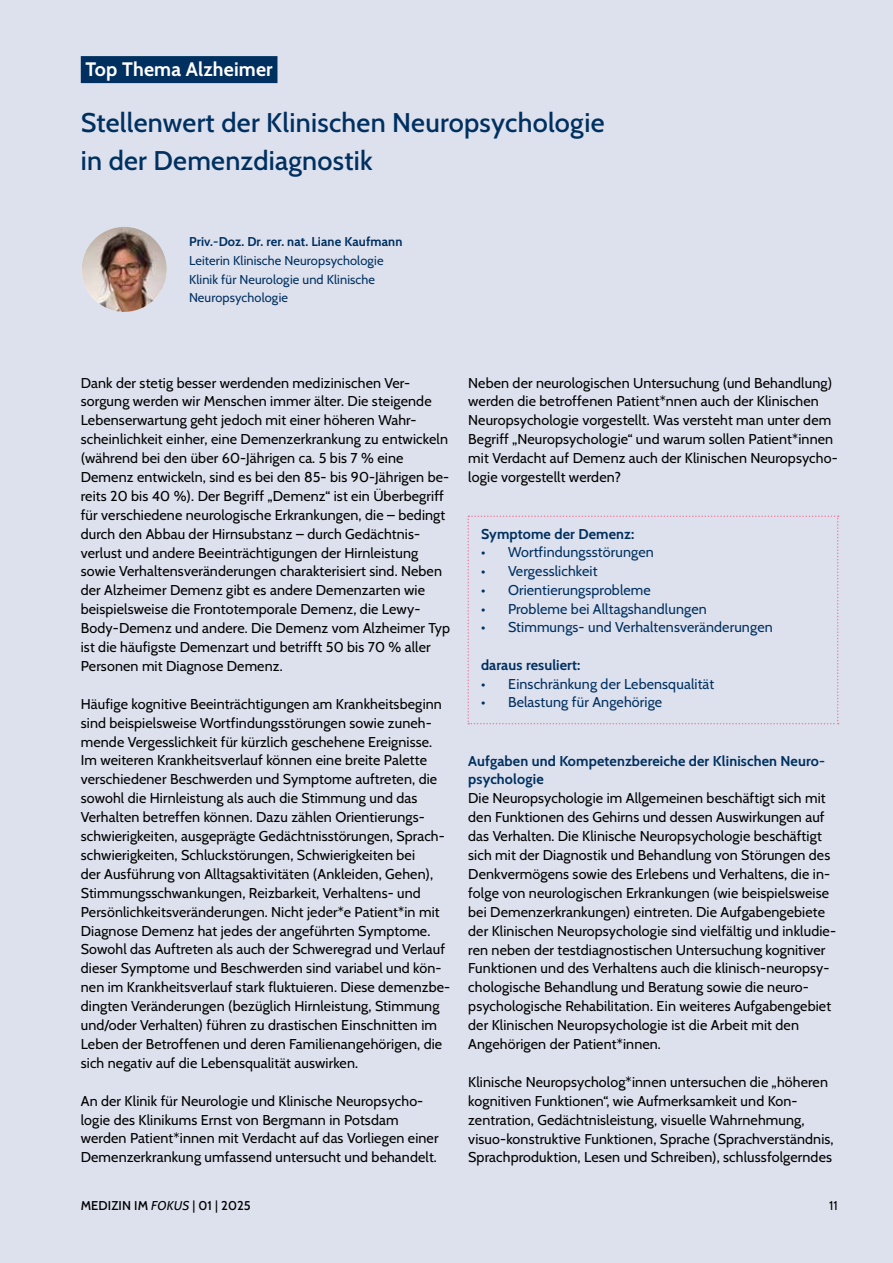
<style>
.page{position:relative;width:893px;height:1263px;background:#dde1ed}
.page>*{position:absolute;margin:0;border:0;box-sizing:border-box;transform-origin:0 0}
.t1{font:500 27px/37.8px "Cabin";letter-spacing:.01em;color:#003060}
.t2{font:700 19.5px "Cabin";letter-spacing:.01em;color:#fff}
.t3{font:14.25px/18.9px "Cabin";letter-spacing:.01em;color:#000}
.t4{font:14.25px "Cabin";letter-spacing:.01em;color:#003060}
.t5{font:700 14.25px/18.9px "Cabin";letter-spacing:.01em;color:#003060}
.t6{font:12.75px/18.9px "Cabin";letter-spacing:.01em;color:#003060}
.t7{font:700 12.75px "Cabin";letter-spacing:.01em;color:#003060}
.t8{font:500 12.75px "Cabin";letter-spacing:.01em;color:#000}
.t9{font:12.75px "Cabin";color:#000}
.s1{font-weight:400;font-style:italic}
.s2{font-weight:400}
</style>
<div class="page">
<div style="left:81px;top:56px;width:196px;height:27px;background:#003060"></div>
<img style="left:82px;top:227px;width:85px;height:85px;border-radius:43px">
<svg style="left:467px;top:515px;width:372px;height:209px"></svg>
<h2 class="t2" style="left:85px;top:53px;width:189px">Top Thema Alzheimer</h2>
<h1 class="t1" style="left:81px;top:102px;width:525px">Stellenwert der Klinischen Neuropsychologie in der Demenzdiagnostik</h1>
<p class="t7" style="left:189px;top:231px;width:215px">Priv.-Doz. Dr. rer. nat. Liane Kaufmann</p>
<p class="t6" style="left:189px;top:250px;width:196px">Leiterin Klinische Neuropsychologie<br>Klinik für Neurologie und Klinische<br>Neuropsychologie</p>
<p class="t3" style="left:81px;top:372px;width:371px">Dank der stetig besser werdenden medizinischen Ver&shy;sorgung werden wir Menschen immer älter. Die steigende Lebenserwartung geht jedoch mit einer höheren Wahr&shy;scheinlichkeit einher, eine Demenzerkrankung zu entwickeln (während bei den über 60-Jährigen ca. 5 bis 7 % eine Demenz entwickeln, sind es bei den 85- bis 90-Jährigen be&shy;reits 20 bis 40 %). Der Begriff „Demenz“ ist ein Überbegriff für verschiedene neurologische Erkrankungen, die – bedingt durch den Abbau der Hirnsubstanz – durch Gedächtnis&shy;verlust und andere Beeinträchtigungen der Hirnleistung sowie Verhaltensveränderungen charakterisiert sind. Neben der Alzheimer Demenz gibt es andere Demenzarten wie beispielsweise die Frontotemporale Demenz, die Lewy-Body-Demenz und andere. Die Demenz vom Alzheimer Typ ist die häufigste Demenzart und betrifft 50 bis 70 % aller Personen mit Diagnose Demenz.</p>
<p class="t3" style="left:81px;top:693px;width:371px">Häufige kognitive Beeinträchtigungen am Krankheitsbeginn sind beispielsweise Wortfindungsstörungen sowie zuneh&shy;mende Vergesslichkeit für kürzlich geschehene Ereignisse.<br>Im weiteren Krankheitsverlauf können eine breite Palette verschiedener Beschwerden und Symptome auftreten, die sowohl die Hirnleistung als auch die Stimmung und das Verhalten betreffen können. Dazu zählen Orientierungs&shy;schwierigkeiten, ausgeprägte Gedächtnisstörungen, Sprach&shy;schwierigkeiten, Schluckstörungen, Schwierigkeiten bei<br>der Ausführung von Alltagsaktivitäten (Ankleiden, Gehen), Stimmungsschwankungen, Reizbarkeit, Verhaltens- und Persönlichkeitsveränderungen. Nicht jeder*e Patient*in mit Diagnose Demenz hat jedes der angeführten Symptome.<br>Sowohl das Auftreten als auch der Schweregrad und Verlauf dieser Symptome und Beschwerden sind variabel und kön&shy;nen im Krankheitsverlauf stark fluktuieren. Diese demenzbe&shy;dingten Veränderungen (bezüglich Hirnleistung, Stimmung und/oder Verhalten) führen zu drastischen Einschnitten im Leben der Betroffenen und deren Familienangehörigen, die sich negativ auf die Lebensqualität auswirken.</p>
<p class="t3" style="left:81px;top:1090px;width:359px">An der Klinik für Neurologie und Klinische Neuropsycho&shy;logie des Klinikums Ernst von Bergmann in Potsdam werden Patient*innen mit Verdacht auf das Vorliegen einer Demenzerkrankung umfassend untersucht und behandelt.</p>
<p class="t3" style="left:468px;top:372px;width:371px">Neben der neurologischen Untersuchung (und Behandlung) werden die betroffenen Patient*nnen auch der Klinischen Neuropsychologie vorgestellt. Was versteht man unter dem Begriff „Neuropsychologie“ und warum sollen Patient*innen mit Verdacht auf Demenz auch der Klinischen Neuropsycho&shy;logie vorgestellt werden?</p>
<p class="t5" style="left:481px;top:523px;width:155px">Symptome der Demenz:</p>
<p class="t4" style="left:481px;top:541px;width:174px">• Wortfindungsstörungen</p>
<p class="t4" style="left:481px;top:560px;width:118px">• Vergesslichkeit</p>
<p class="t4" style="left:481px;top:579px;width:171px">• Orientierungsprobleme</p>
<p class="t4" style="left:481px;top:597px;width:227px">• Probleme bei Alltagshandlungen</p>
<p class="t4" style="left:481px;top:616px;width:293px">• Stimmungs- und Verhaltensveränderungen</p>
<p class="t5" style="left:481px;top:654px;width:101px">daraus resuliert:</p>
<p class="t4" style="left:481px;top:672px;width:235px">• Einschränkung der Lebensqualität</p>
<p class="t4" style="left:481px;top:691px;width:183px">• Belastung für Angehörige</p>
<p class="t5" style="left:468px;top:750px;width:358px">Aufgaben und Kompetenzbereiche der Klinischen Neuro&shy;psychologie</p>
<p class="t3" style="left:468px;top:788px;width:369px">Die Neuropsychologie im Allgemeinen beschäftigt sich mit den Funktionen des Gehirns und dessen Auswirkungen auf das Verhalten. Die Klinische Neuropsychologie beschäftigt sich mit der Diagnostik und Behandlung von Störungen des Denkvermögens sowie des Erlebens und Verhaltens, die in&shy;folge von neurologischen Erkrankungen (wie beispielsweise bei Demenzerkrankungen) eintreten. Die Aufgabengebiete der Klinischen Neuropsychologie sind vielfältig und inkludie&shy;ren neben der testdiagnostischen Untersuchung kognitiver Funktionen und des Verhaltens auch die klinisch-neuropsy&shy;chologische Behandlung und Beratung sowie die neuro&shy;psychologische Rehabilitation. Ein weiteres Aufgabengebiet der Klinischen Neuropsychologie ist die Arbeit mit den Angehörigen der Patient*innen.</p>
<p class="t3" style="left:468px;top:1071px;width:367px">Klinische Neuropsycholog*innen untersuchen die „höheren kognitiven Funktionen“, wie Aufmerksamkeit und Kon&shy;zentration, Gedächtnisleistung, visuelle Wahrnehmung, visuo-konstruktive Funktionen, Sprache (Sprachverständnis, Sprachproduktion, Lesen und Schreiben), schlussfolgerndes</p>
<p class="t8" style="left:81px;top:1195px;width:172px">MEDIZIN IM <span class="s1">FOKUS</span> <span class="s2">|</span> 01 <span class="s2">|</span> 2025</p>
<p class="t9" style="left:829px;top:1195px;width:10px">11</p>
</div>
